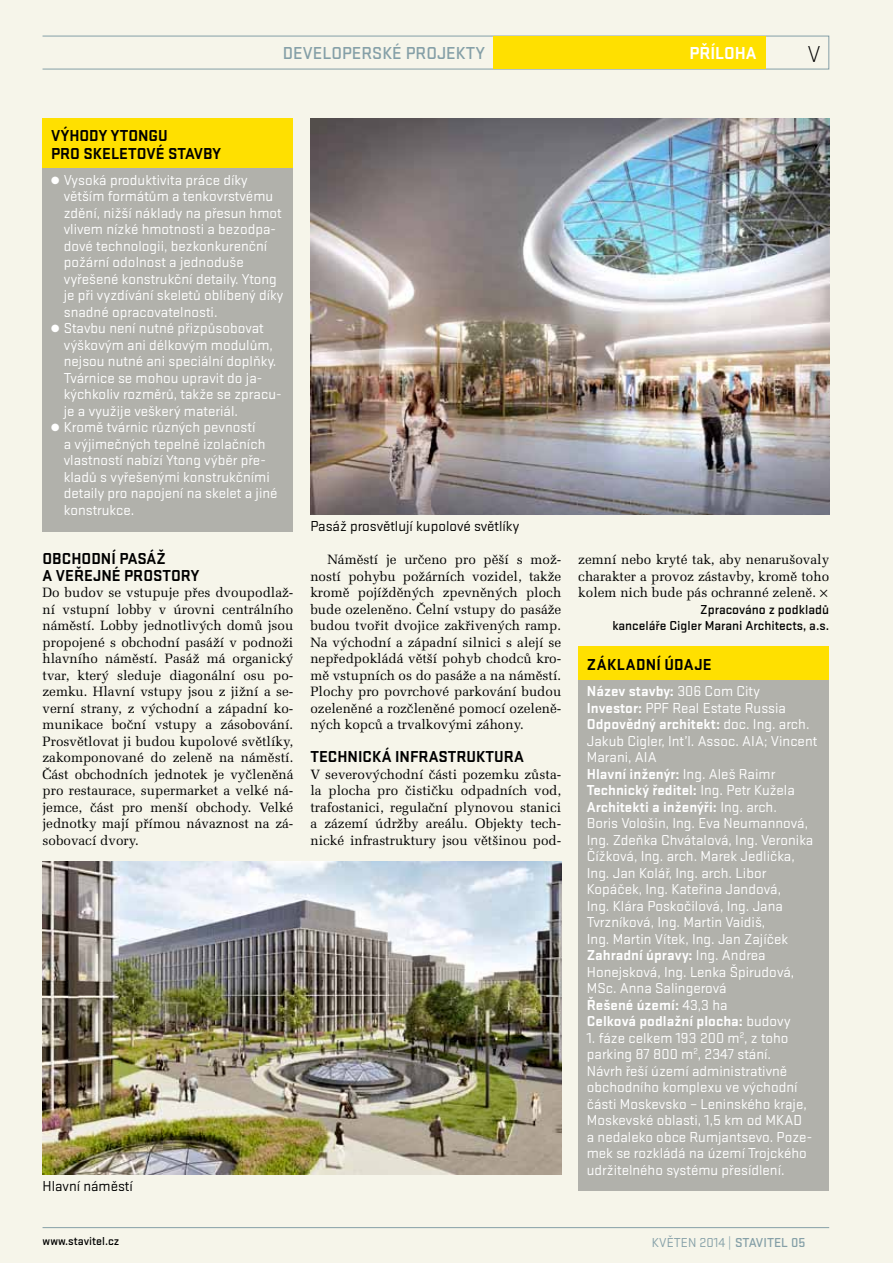
<style>
.page{position:relative;width:893px;height:1263px;background:#f6f5ea}
.page>*{position:absolute;margin:0;border:0;box-sizing:border-box;transform-origin:0 0}
.t1{font:300 24px "Stratum 2";color:#000}
.t2{font:500 18px "Stratum 2";color:#849fa7}
.t3{font:700 18px "Stratum 2";color:#fff}
.t4{font:700 16.5px/16.5px "Stratum 2";color:#000}
.t5{font:15px/16.5px "Stratum 2";color:#fff}
.t6{font:15px "Stratum 2";color:#000}
.t7{font:13.5px/16.5px "Melior CE";color:#000;text-align:justify}
.t8{font:500 13.5px/16.5px "Stratum 2";color:#000;text-align:right}
.t9{font:13.5px "Stratum 2";color:#849fa7}
.t10{font:500 13.5px "Stratum 2";color:#849fa7}
.t11{font:500 12px "Stratum 2";color:#000}
.s1{font-weight:700}
.s2{font-weight:500}
</style>
<div class="page">
<div style="left:42px;top:36px;width:787px;height:33px;border:1px solid #849fa7"></div>
<hr style="left:43px;top:1227px;width:786px;height:1px;background:#849fa7">
<div style="left:493px;top:36px;width:272px;height:33px;background:#ffe000"></div>
<div style="left:578px;top:670px;width:251px;height:521px;background:#b1b1ab"></div>
<div style="left:578px;top:647px;width:251px;height:33px;background:#ffe000"></div>
<div style="left:43px;top:168px;width:250px;height:363px;background:#b1b1ab"></div>
<div style="left:43px;top:119px;width:250px;height:49px;background:#ffe000"></div>
<img style="left:42px;top:861px;width:519px;height:314px">
<img style="left:310px;top:119px;width:519px;height:396px">
<p class="t4" style="left:51px;top:125px;width:171px;line-height:18px">Výho dy Ytongu<br>pro skeletové stavby</p>
<p class="t3" style="left:689px;top:41px;width:69px">PŘÍLOHA</p>
<p class="t2" style="left:283px;top:41px;width:203px">developerské projekty</p>
<h1 class="t1" style="left:807px;top:39px;width:15px">V</h1>
<p class="t5" style="left:64px;top:171px;width:221px;text-indent:-13px">● Vysoká produktivita práce díky větším formátům a tenkovrstvému zdění, nižší náklady na přesun hmot vlivem nízké hmotnosti a bezodpa&shy;dové technologii, bezkonkurenční požární odolnost a jednoduše vyřešené konstrukční detaily. Ytong je při vyzdívání skeletů oblíbený díky snadné opracovatelnosti.</p>
<p class="t5" style="left:64px;top:319px;width:219px;text-indent:-13px">● Stavbu není nutné přizpůsobovat výškovým ani délkovým modulům, nejsou nutné ani speciální doplňky.<br>Tvárnice se mohou upravit do ja&shy;kýchkoliv rozměrů, takže se zpracu&shy;je a využije veškerý materiál.</p>
<p class="t5" style="left:64px;top:418px;width:215px;text-indent:-13px">● Kromě tvárnic různých pevností<br>a výjimečných tepelně izolačních vlastností nabízí Ytong výběr pře&shy;kladů s vyřešenými konstrukčními detaily pro napojení na skelet a jiné konstrukce.</p>
<p class="t4" style="left:43px;top:549px;width:158px">Obchodní pasáž<br>a veřejné prostory</p>
<p class="t7" style="left:43px;top:584px;width:252px">Do budov se vstupuje přes dvoupodlaž&shy;ní vstupní lobby v úrovni centrálního náměstí. Lobby jednotlivých domů jsou propojené s obchodní pasáží v podnoži hlavního náměstí. Pasáž má organický tvar, který sleduje diagonální osu po&shy;zemku. Hlavní vstupy jsou z jižní a se&shy;verní strany, z východní a západní ko&shy;munikace boční vstupy a zásobování.<br>Prosvětlovat ji budou kupolové světlíky, zakomponované do zeleně na náměstí.<br>Část obchodních jednotek je vyčleněná pro restaurace, supermarket a velké ná&shy;jemce, část pro menší obchody. Velké jednotky mají přímou návaznost na zá&shy;sobovací dvory.</p>
<p class="t6" style="left:310px;top:516px;width:210px">Pasáž prosvětlují kupolové světlíky</p>
<p class="t7" style="left:310px;top:551px;width:252px;text-indent:17px">Náměstí je určeno pro pěší s mož&shy;ností pohybu požárních vozidel, takže kromě pojížděných zpevněných ploch bude ozeleněno. Čelní vstupy do pasáže budou tvořit dvojice zakřivených ramp.<br>Na východní a západní silnici s alejí se nepředpokládá větší pohyb chodců kro&shy;mě vstupních os do pasáže a na náměstí.<br>Plochy pro povrchové parkování budou ozeleněné a rozčleněné pomocí ozeleně&shy;ných kopců a trvalkovými záhony.</p>
<p class="t4" style="left:310px;top:747px;width:214px">Technická infrastruktura</p>
<p class="t7" style="left:310px;top:766px;width:252px">V severovýchodní části pozemku zůsta&shy;la plocha pro čističku odpadních vod, trafostanici, regulační plynovou stanici a zázemí údržby areálu. Objekty tech&shy;nické infrastruktury jsou většinou pod-</p>
<p class="t6" style="left:43px;top:1176px;width:92px">Hlavní náměstí</p>
<p class="t7" style="left:578px;top:551px;width:252px">zemní nebo kryté tak, aby nenarušovaly charakter a provoz zástavby, kromě toho kolem nich bude pás ochranné zeleně.</p>
<p class="t8" style="left:612px;top:600px;width:218px">Zpracováno z podkladů<br>kanceláře Cigler Marani Architects, a.s.</p>
<p class="t4" style="left:587px;top:655px;width:117px">ZÁKLADN Í ÚDAJE</p>
<p class="t5" style="left:587px;top:682px;width:232px"><span class="s1">Název stavby:</span> 306 Com City<br><span class="s1">Investor:</span> PPF Real Estate Russia<br><span class="s1">Odpovědný architekt:</span> doc. Ing. arch.<br>Jakub Cigler, Int’l. Assoc. AIA; Vincent<br>Marani, AIA<br><span class="s1">Hlavní inženýr:</span> Ing. Aleš Raimr<br><span class="s1">Technický ředitel:</span> Ing. Petr Kužela<br><span class="s1">Architekti a inženýři:</span> Ing. arch.<br>Boris Vološin, Ing. Eva Neumannová,<br>Ing. Zdeňka Chvátalová, Ing. Veronika<br>Čížková, Ing. arch. Marek Jedlička,<br>Ing. Jan Kolář, Ing. arch. Libor<br>Kopáček, Ing. Kateřina Jandová,<br>Ing. Klára Poskočilová, Ing. Jana<br>Tvrzníková, Ing. Martin Vaidiš,<br>Ing. Martin Vítek, Ing. Jan Zajíček<br><span class="s1">Zahradní úpravy:</span> Ing. Andrea<br>Honejsková, Ing. Lenka Špirudová,<br>MSc. Anna Salingerová<br><span class="s1">Řešené území:</span> 43,3 ha<br><span class="s1">Celková podlažní plocha:</span> budovy</p>
<p class="t5" style="left:587px;top:1029px;width:227px">1. fáze celkem 193 200 m<sup>2</sup>, z toho parking 87 800 m<sup>2</sup>, 2347 stání.<br>Návrh řeší území administrativně obchodního komplexu ve východní části Moskevsko – Leninského kraje, Moskevské oblasti, 1,5 km od MKAD a nedaleko obce Rumjantsevo. Poze&shy;mek se rozkládá na území Trojckého udržitelného systému přesídlení.</p>
<p class="t11" style="left:43px;top:1232px;width:78px">www.stavitel.cz</p>
<p class="t9" style="left:652px;top:1233px;width:123px">KVĚTEN 2014 | <span class="s2">STAVITEL</span></p>
<p class="t10" style="left:791px;top:1233px;width:16px">05</p>
</div>
